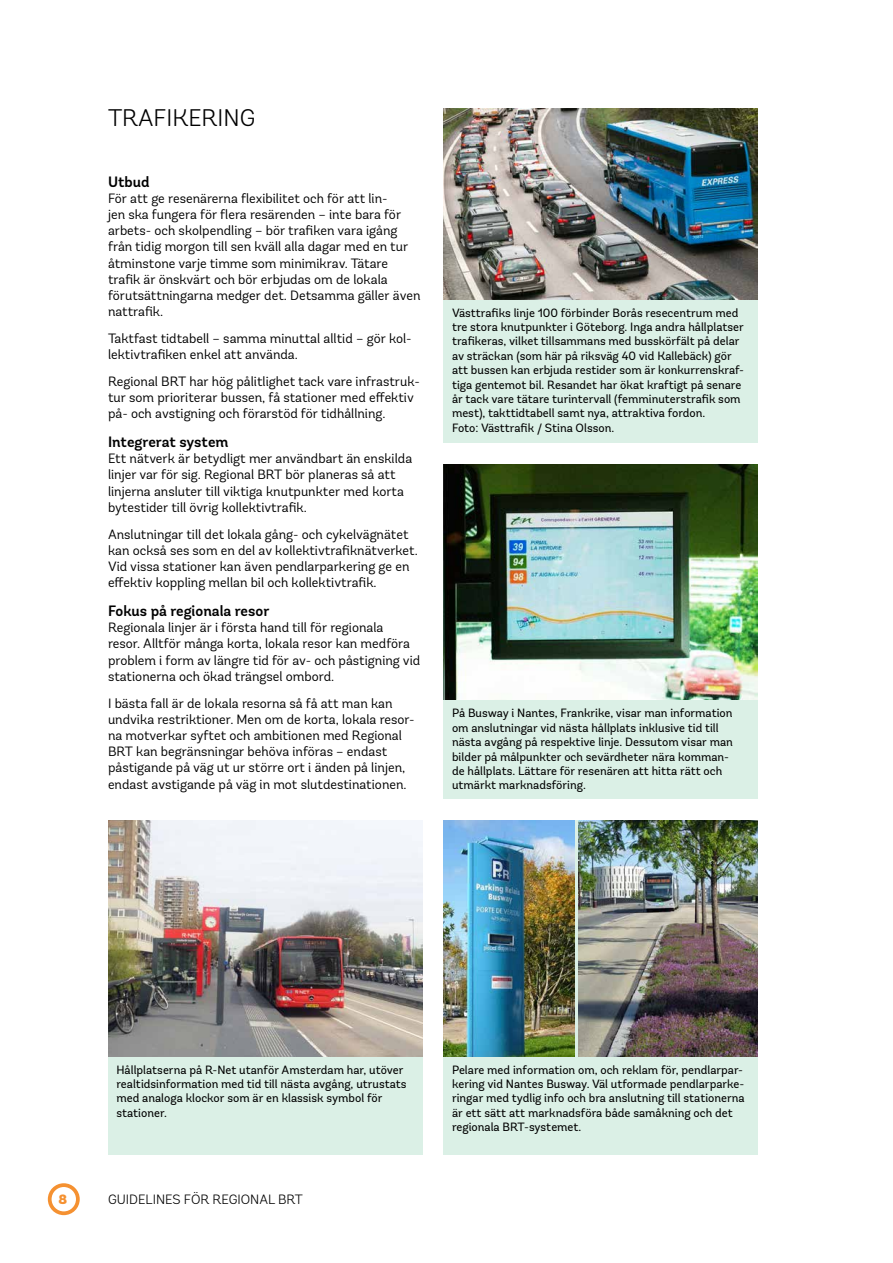
<style>
.page{position:relative;width:893px;height:1263px;background:#fff}
.page>*{position:absolute;margin:0;border:0;box-sizing:border-box;transform-origin:0 0}
.t1{font:300 24px "Andes Rounded";color:#000}
.t2{font:600 15px "Andes Rounded";color:#000}
.t3{font:13.5px/16.2px "Andes Rounded";color:#000}
.t4{font:300 13.5px "Andes Rounded";color:#000}
.t5{font:900 13.5px "Andes Rounded";color:#f59131}
.t6{font:12px/14.4px "Andes Rounded";color:#000}
</style>
<div class="page">
<div style="left:48px;top:1183px;width:32px;height:32px;border:4px solid #f59131;border-radius:50%"></div>
<div style="left:443px;top:108px;width:315px;height:335px;background:#dbf0e6"></div>
<div style="left:443px;top:820px;width:315px;height:335px;background:#dbf0e6"></div>
<div style="left:443px;top:464px;width:315px;height:335px;background:#dbf0e6"></div>
<div style="left:108px;top:820px;width:314px;height:335px;background:#dbf0e6"></div>
<img style="left:108px;top:820px;width:314px;height:236px">
<img style="left:443px;top:464px;width:315px;height:236px">
<img style="left:443px;top:820px;width:131px;height:236px">
<img style="left:578px;top:820px;width:180px;height:236px">
<img style="left:443px;top:108px;width:315px;height:191px">
<h1 class="t1" style="left:108px;top:103px;width:149px">TRAFIKERING</h1>
<p class="t2" style="left:108px;top:172px;width:43px">Utbud</p>
<p class="t3" style="left:108px;top:190px;width:314px">För att ge resenärerna flexibilitet och för att lin-<br>jen ska fungera för flera resärenden – inte bara för arbets- och skolpendling – bör trafiken vara igång från tidig morgon till sen kväll alla dagar med en tur åtminstone varje timme som minimikrav. Tätare trafik är önskvärt och bör erbjudas om de lokala förutsättningarna medger det. Detsamma gäller även nattrafik.</p>
<p class="t3" style="left:108px;top:330px;width:305px">Taktfast tidtabell – samma minuttal alltid – gör kol&shy;lektivtrafiken enkel att använda.</p>
<p class="t3" style="left:108px;top:373px;width:313px">Regional BRT har hög pålitlighet tack vare infrastruk&shy;tur som prioriterar bussen, få stationer med effektiv på- och avstigning och förarstöd för tidhållning.</p>
<p class="t2" style="left:108px;top:433px;width:122px">Integrerat system</p>
<p class="t3" style="left:108px;top:450px;width:306px">Ett nätverk är betydligt mer användbart än enskilda linjer var för sig. Regional BRT bör planeras så att linjerna ansluter till viktiga knutpunkter med korta bytestider till övrig kollektivtrafik.</p>
<p class="t3" style="left:108px;top:526px;width:311px">Anslutningar till det lokala gång- och cykelvägnätet kan också ses som en del av kollektivtrafiknätverket.<br>Vid vissa stationer kan även pendlarparkering ge en effektiv koppling mellan bil och kollektivtrafik.</p>
<p class="t2" style="left:108px;top:601px;width:163px">Fokus på regionala resor</p>
<p class="t3" style="left:108px;top:619px;width:314px">Regionala linjer är i första hand till för regionala<br>resor. Alltför många korta, lokala resor kan medföra problem i form av längre tid för av- och påstigning vid stationerna och ökad trängsel ombord.</p>
<p class="t3" style="left:108px;top:695px;width:308px">I bästa fall är de lokala resorna så få att man kan undvika restriktioner. Men om de korta, lokala resor&shy;na motverkar syftet och ambitionen med Regional BRT kan begränsningar behöva införas – endast påstigande på väg ut ur större ort i änden på linjen, endast avstigande på väg in mot slutdestinationen.</p>
<p class="t6" style="left:452px;top:305px;width:294px">Västtrafiks linje 100 förbinder Borås resecentrum med tre stora knutpunkter i Göteborg. Inga andra hållplatser trafikeras, vilket tillsammans med busskörfält på delar av sträckan (som här på riksväg 40 vid Kallebäck) gör att bussen kan erbjuda restider som är konkurrenskraf&shy;tiga gentemot bil. Resandet har ökat kraftigt på senare år tack vare tätare turintervall (femminuterstrafik som mest), takttidtabell samt nya, attraktiva fordon.<br>Foto: Västtrafik / Stina Olsson.</p>
<p class="t6" style="left:452px;top:706px;width:282px">På Busway i Nantes, Frankrike, visar man information om anslutningar vid nästa hållplats inklusive tid till nästa avgång på respektive linje. Dessutom visar man bilder på målpunkter och sevärdheter nära komman&shy;de hållplats. Lättare för resenären att hitta rätt och utmärkt marknadsföring.</p>
<p class="t6" style="left:117px;top:1062px;width:292px">Hållplatserna på R-Net utanför Amsterdam har, utöver realtidsinformation med tid till nästa avgång, utrustats med analoga klockor som är en klassisk symbol för stationer.</p>
<p class="t5" style="left:58px;top:1191px;width:10px">8</p>
<p class="t4" style="left:108px;top:1191px;width:196px">GUIDELINES FÖR REGIONAL BRT</p>
<p class="t6" style="left:452px;top:1062px;width:294px">Pelare med information om, och reklam för, pendlarpar&shy;kering vid Nantes Busway. Väl utformade pendlarparke&shy;ringar med tydlig info och bra anslutning till stationerna är ett sätt att marknadsföra både samåkning och det regionala BRT-systemet.</p>
</div>
